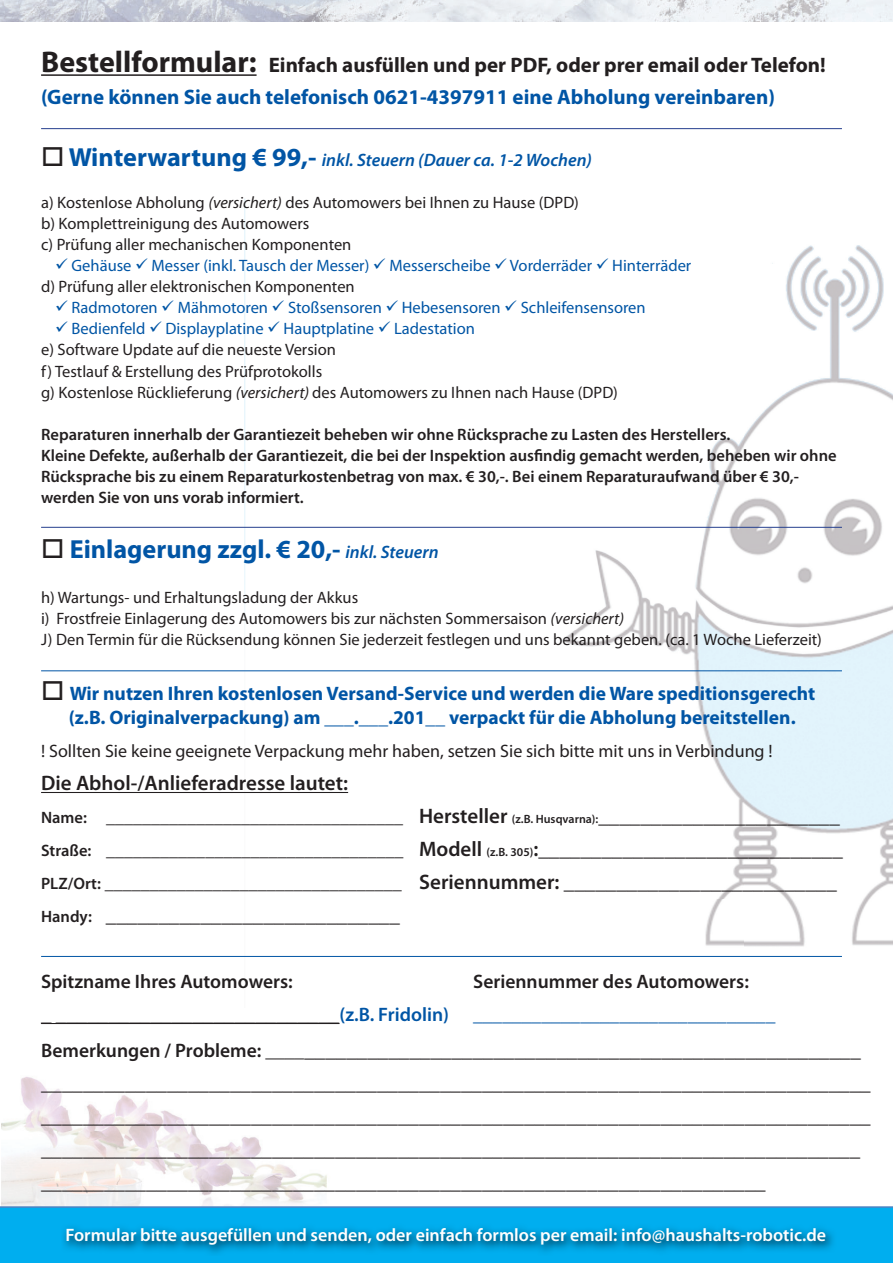
<style>
.page{position:relative;width:893px;height:1263px;background:#fff}
.page>*{position:absolute;margin:0;border:0;box-sizing:border-box;transform-origin:0 0}
.t1{font:700 26.25px "Myriad Pro";color:#0155a5}
.t2{font:600 21px/33px "Myriad Pro";color:#231f20}
.t3{font:700 21px/31.5px "Myriad Pro";color:#0155a5}
.t4{font:700 19.5px/24px "Myriad Pro";color:#0155a5;text-align:center}
.t5{font:600 19.5px/33px "Myriad Pro";color:#0155a5}
.t6{font:600 19.5px "Myriad Pro";color:#231f20}
.t7{font:600 18px "Myriad Pro";color:#231f20}
.t8{font:600 18px "Myriad Pro";color:#fff}
.t9{font:18px "Myriad Pro";color:#231f20}
.t10{font:italic 600 18px "Myriad Pro";color:#0155a5}
.t11{font:16.5px/21px "Myriad Pro";color:#231f20}
.t12{font:600 16.5px/21px "Myriad Pro";color:#231f20}
.t13{font:16.5px/21px "Myriad Pro";color:#0155a5}
.s1{font-size:30px;color:#231f20}
.s2{color:#231f20}
.s3{font-weight:700;font-style:normal;font-size:26.25px}
.s4{font-style:italic}
.s5{color:#0155a5}
.s6{font-weight:600;font-style:italic;font-size:18px}
.s7{font-size:16.5px}
.s8{font-size:21px}
.s9{font-size:12px}
.s10{font-size:18px}
.s11{font-size:21px;color:#231f20}
.s12{font-size:19.5px}
</style>
<div class="page">
<img style="left:245px;top:129px;width:648px;height:827px">
<img style="left:0;top:0;width:893px;height:21px">
<img style="left:1px;top:1077px;width:326px;height:129px">
<svg style="left:0;top:1206px;width:893px;height:57px;background:#06acec"></svg>
<hr style="left:41px;top:74px;width:216px;height:2px;background:#231f20">
<hr style="left:41px;top:792px;width:307px;height:1px;background:#231f20">
<hr style="left:41px;top:1023px;width:298px;height:1px;background:#231f20">
<img style="left:61px;top:1223px;width:775px;height:33px">
<hr style="left:41px;top:128px;width:801px;height:1px;background:#253f8e">
<hr style="left:41px;top:527px;width:801px;height:1px;background:#253f8e">
<hr style="left:41px;top:670px;width:801px;height:1px;background:#0155a5">
<hr style="left:41px;top:956px;width:801px;height:1px;background:#0155a5">
<p class="t3" style="left:41px;top:49px;width:786px"><span class="s1">Bestellformular:</span> <span class="s2">Einfach ausfüllen und per PDF, oder prer email oder Telefon! </span>(Gerne können Sie auch telefonisch 0621-4397911 eine Abholung vereinbaren)</p>
<p class="t10" style="left:41px;top:149px;width:552px"><span class="s2">□</span> <span class="s3">Winterwartung € 99,-</span> inkl. Steuern (Dauer ca. 1-2 Wochen)</p>
<p class="t11" style="left:41px;top:192px;width:539px">a) Kostenlose Abholung <span class="s4">(versichert)</span> des Automowers bei Ihnen zu Hause (DPD) b) Komplettreinigung des Automowers<br>c) Prüfung aller mechanischen Komponenten</p>
<p class="t13" style="left:41px;top:255px;width:652px;text-indent:14px">✓ Gehäuse ✓ Messer (inkl. Tausch der Messer) ✓ Messerscheibe ✓ Vorderräder ✓ Hinterräder <span class="s2">d) Prüfung aller elektronischen Komponenten</span></p>
<p class="t13" style="left:55px;top:297px;width:592px">✓ Radmotoren ✓ Mähmotoren ✓ Stoßsensoren ✓ Hebesensoren ✓ Schleifensensoren</p>
<p class="t11" style="left:41px;top:318px;width:578px;text-indent:14px"><span class="s5">✓ Bedienfeld</span> <span class="s5">✓ Displayplatine</span> <span class="s5">✓ Hauptplatine</span> <span class="s5">✓ Ladestation<br></span>e) Software Update auf die neueste Version<br>f) Testlauf &amp; Erstellung des Prüfprotokolls<br>g) Kostenlose Rücklieferung <span class="s4">(versichert)</span> des Automowers zu Ihnen nach Hause (DPD)</p>
<p class="t12" style="left:41px;top:423px;width:797px">Reparaturen innerhalb der Garantiezeit beheben wir ohne Rücksprache zu Lasten des Herstellers.<br>Kleine Defekte, außerhalb der Garantiezeit, die bei der Inspektion ausfindig gemacht werden, beheben wir ohne Rücksprache bis zu einem Reparaturkostenbetrag von max. € 30,-. Bei einem Reparaturaufwand über € 30,- werden Sie von uns vorab informiert.</p>
<p class="t1" style="left:41px;top:532px;width:399px"><span class="s2">□</span> Einlagerung zzgl. € 20,- <span class="s6">inkl. Steuern</span></p>
<p class="t11" style="left:41px;top:587px;width:782px">h) Wartungs- und Erhaltungsladung der Akkus<br>i) Frostfreie Einlagerung des Automowers bis zur nächsten Sommersaison <span class="s4">(versichert)<br></span>J) Den Termin für die Rücksendung können Sie jederzeit festlegen und uns bekannt geben. (ca. 1 Woche Lieferzeit)</p>
<p class="t4" style="left:41px;top:681px;width:776px"><span class="s2">□</span> Wir nutzen Ihren kostenlosen Versand-Service und werden die Ware speditionsgerecht (z.B. Originalverpackung) am ___.___.201__ verpackt für die Abholung bereitstellen.</p>
<p class="t9" style="left:41px;top:740px;width:733px">! Sollten Sie keine geeignete Verpackung mehr haben, setzen Sie sich bitte mit uns in Verbindung !</p>
<p class="t2" style="left:41px;top:766px;width:309px">Die Abhol-/Anlieferadresse lautet:</p>
<p class="t7" style="left:41px;top:806px;width:800px"><span class="s7">Name:</span> _________________________________ <span class="s8">Hersteller</span> <span class="s9">(z.B. Husqvarna):</span><span class="s8">_______________________</span></p>
<p class="t2" style="left:41px;top:832px;width:803px"><span class="s7">Straße:</span> <span class="s10">_________________________________</span> Modell <span class="s9">(z.B. 305)</span>:_____________________________<br><span class="s7">PLZ/Ort:</span> <span class="s10">_________________________________</span> Seriennummer: __________________________<br><span class="s7">Handy:</span> ____________________________</p>
<p class="t5" style="left:41px;top:965px;width:736px;text-indent:432px"><span class="s2">Seriennummer des Automowers:<br></span><span class="s11">_ ___________________________</span>(z.B. Fridolin) _______________________________</p>
<p class="t2" style="left:41px;top:1033px;width:831px"><span class="s12">Bemerkungen / Probleme: ____</span>_____________________________________________________ _______________________________________________________________________________ _______________________________________________________________________________ ______________________________________________________________________________ _____________________________________________________________________</p>
<p class="t8" style="left:66px;top:1224px;width:762px">Formular bitte ausgefüllen und senden, oder einfach formlos per email: info@haushalts-robotic.de</p>
<p class="t6" style="left:41px;top:969px;width:253px">Spitzname Ihres Automowers:</p>
</div>
